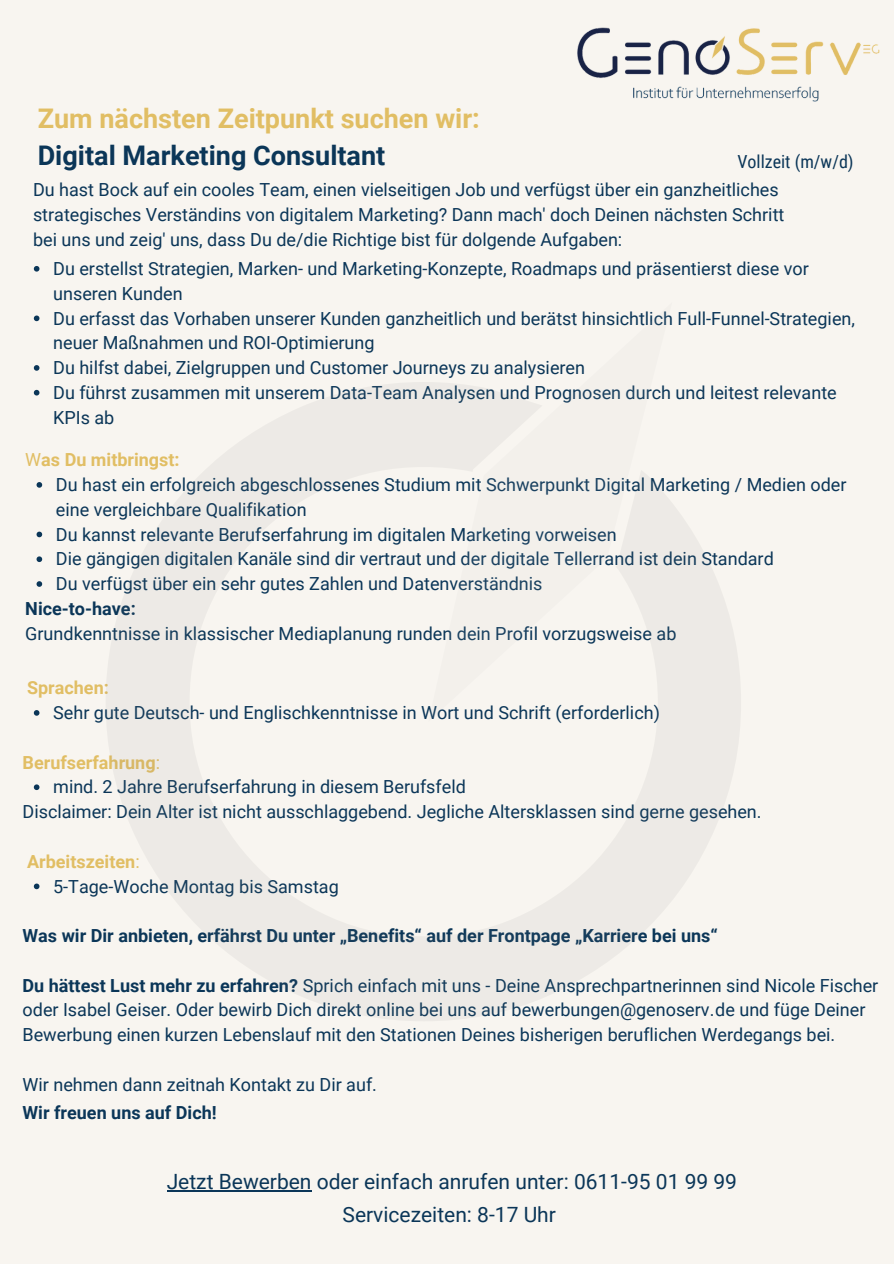
<style>
.page{position:relative;width:894px;height:1264px;background:#fff}
.page>*{position:absolute;margin:0;border:0;box-sizing:border-box;transform-origin:0 0}
.t1{font:700 27px "Roboto";color:#e1be64}
.t2{font:700 27px "Roboto";color:#0b3658}
.t3{font:21px/32.7px "Roboto";color:#0b3658;text-align:center}
.t4{font:18px/24.8px "Roboto";color:#0b3658}
.t5{font:700 18px "Roboto";color:#0b3658}
.t6{font:700 18px "Roboto";color:#e1be64}
.t7{font:18px "Roboto Condensed";color:#0b3658}
.s1{font-weight:400}
.s2{font-weight:700}
</style>
<div class="page">
<div style="left:0;top:0;width:893px;height:1263px;background:#f8f5f0"></div>
<img style="left:574px;top:24px;width:308px;height:79px">
<svg style="left:34px;top:266px;width:5px;height:5px"></svg>
<svg style="left:34px;top:315px;width:5px;height:6px"></svg>
<svg style="left:34px;top:365px;width:5px;height:6px"></svg>
<svg style="left:34px;top:390px;width:5px;height:5px"></svg>
<svg style="left:37px;top:482px;width:5px;height:5px"></svg>
<svg style="left:37px;top:531px;width:5px;height:6px"></svg>
<svg style="left:37px;top:556px;width:5px;height:6px"></svg>
<svg style="left:37px;top:581px;width:5px;height:6px"></svg>
<svg style="left:34px;top:710px;width:5px;height:5px"></svg>
<svg style="left:34px;top:784px;width:5px;height:6px"></svg>
<svg style="left:34px;top:883px;width:5px;height:6px"></svg>
<hr style="left:167px;top:1189px;width:144px;height:2px;background:#0b3658">
<svg style="left:106px;top:382px;width:635px;height:639px;fill:#f8f5f0"></svg>
<svg style="left:428px;top:302px;width:244px;height:420px;fill:#f8f5f0"></svg>
<h1 class="t1" style="left:38px;top:103px;width:443px">Zum nächsten Zeitpunkt suchen wir:</h1>
<h1 class="t2" style="left:38px;top:140px;width:349px">Digital Marketing Consultant</h1>
<p class="t4" style="left:33px;top:178px;width:752px">Du hast Bock auf ein cooles Team, einen vielseitigen Job und verfügst über ein ganzheitliches strategisches Verständins von digitalem Marketing? Dann mach' doch Deinen nächsten Schritt bei uns und zeig' uns, dass Du de/die Richtige bist für dolgende Aufgaben:</p>
<p class="t4" style="left:53px;top:256px;width:803px">Du erstellst Strategien, Marken- und Marketing-Konzepte, Roadmaps und präsentierst diese vor unseren Kunden<br>Du erfasst das Vorhaben unserer Kunden ganzheitlich und berätst hinsichtlich Full-Funnel-Strategien, neuer Maßnahmen und ROI-Optimierung<br>Du hilfst dabei, Zielgruppen und Customer Journeys zu analysieren<br>Du führst zusammen mit unserem Data-Team Analysen und Prognosen durch und leitest relevante KPIs ab</p>
<p class="t7" style="left:737px;top:151px;width:118px">Vollzeit (m/w/d)</p>
<p class="t6" style="left:25px;top:449px;width:156px"><span class="s1">W</span>as Du mitbringst:</p>
<p class="t4" style="left:56px;top:472px;width:791px">Du hast ein erfolgreich abgeschlossenes Studium mit Schwerpunkt Digital Marketing / Medien oder eine vergleichbare Qualifikation<br>Du kannst relevante Berufserfahrung im digitalen Marketing vorweisen<br>Die gängigen digitalen Kanäle sind dir vertraut und der digitale Tellerrand ist dein Standard<br>Du verfügst über ein sehr gutes Zahlen und Datenverständnis</p>
<p class="t5" style="left:25px;top:598px;width:112px">Nice-to-have:</p>
<p class="t4" style="left:25px;top:621px;width:652px">Grundkenntnisse in klassischer Mediaplanung runden dein Profil vorzugsweise ab</p>
<p class="t6" style="left:27px;top:677px;width:83px">Sprachen:</p>
<p class="t4" style="left:53px;top:700px;width:608px">Sehr gute Deutsch- und Englischkenntnisse in Wort und Schrift (erforderlich)</p>
<p class="t6" style="left:23px;top:752px;width:139px">Berufserfahrung<span class="s1">:</span></p>
<p class="t4" style="left:23px;top:799px;width:740px">Disclaimer: Dein Alter ist nicht ausschlaggebend. Jegliche Altersklassen sind gerne gesehen.</p>
<p class="t6" style="left:27px;top:851px;width:114px">Arbeitszeiten<span class="s1">:</span></p>
<p class="t4" style="left:53px;top:775px;width:414px">mind. 2 Jahre Berufserfahrung in diesem Berufsfeld</p>
<p class="t4" style="left:53px;top:874px;width:287px">5-Tage-Woche Montag bis Samstag</p>
<p class="t5" style="left:23px;top:925px;width:696px">Was wir Dir anbieten, erfährst Du unter „Benefits“ auf der Frontpage „Karriere bei uns“</p>
<p class="t4" style="left:23px;top:973px;width:857px"><span class="s2">Du hättest Lust mehr zu erfahren?</span> Sprich einfach mit uns - Deine Ansprechpartnerinnen sind Nicole Fischer oder Isabel Geiser. Oder bewirb Dich direkt online bei uns auf bewerbungen@genoserv.de und füge Deiner<br>Bewerbung einen kurzen Lebenslauf mit den Stationen Deines bisherigen beruflichen Werdegangs bei.</p>
<p class="t4" style="left:23px;top:1072px;width:356px">Wir nehmen dann zeitnah Kontakt zu Dir auf.</p>
<p class="t5" style="left:23px;top:1102px;width:196px">Wir freuen uns auf Dich!</p>
<p class="t3" style="left:167px;top:1165px;width:571px">Jetzt Bewerben oder einfach anrufen unter: 0611-95 01 99 99<br>Servicezeiten: 8-17 Uhr</p>
</div>
